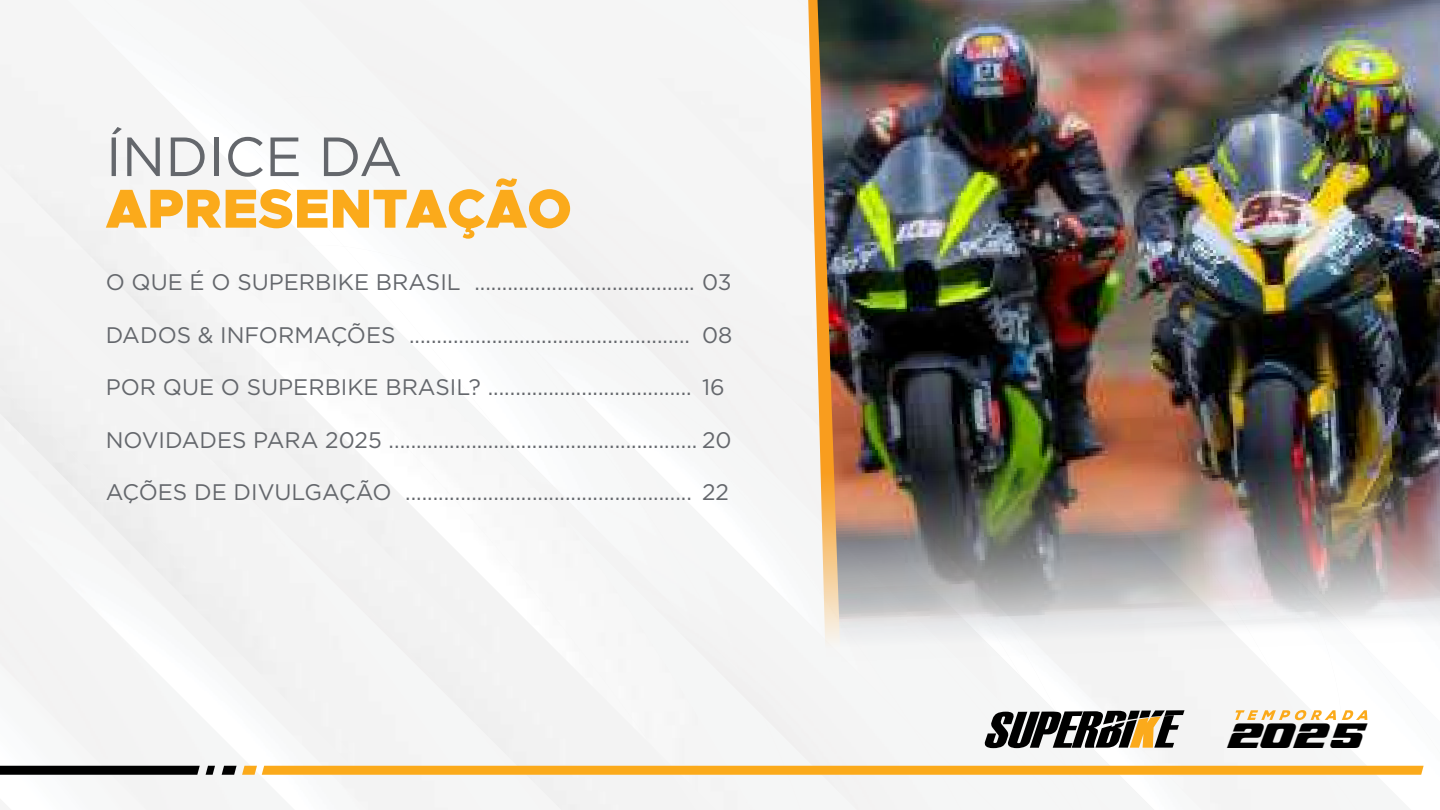
<style>
.page{position:relative;width:1440px;height:810px;background:#fff}
.page>*{position:absolute;margin:0;border:0;box-sizing:border-box;transform-origin:0 0}
.t1{font:900 55.05px "Metropolis";color:#fbaa1b}
.t2{font:55.05px "Gotham";color:#64676c}
.t3{font:22.5px "Gotham";color:#64676c}
.t4{font:21.23px "NFL Red Zone";color:#000}
</style>
<div class="page">
<div style="left:470px;top:30px;width:243px;height:69px;background:#f5f5f5"></div>
<div style="left:52px;top:0;width:418px;height:284px;background:#f4f4f4"></div>
<div style="left:52px;top:0;width:292px;height:246px;background:#f5f5f5"></div>
<img style="left:473px;top:285px;width:329px;height:355px">
<img style="left:285px;top:97px;width:188px;height:188px">
<img style="left:470px;top:284px;width:14px;height:14px">
<img style="left:640px;top:294px;width:162px;height:346px">
<div style="left:688px;top:295px;width:120px;height:216px;background:#f3f3f3"></div>
<img style="left:0;top:358px;width:393px;height:448px">
<svg style="left:0;top:766px;width:200px;height:9px;background:#080808"></svg>
<svg style="left:206px;top:766px;width:9px;height:9px"></svg>
<svg style="left:222px;top:640px;width:1202px;height:170px"></svg>
<img style="left:817px;top:0;width:623px;height:662px">
<h1 class="t2" style="left:106px;top:121px;width:298px">ÍNDICE DA</h1>
<h1 class="t1" style="left:106px;top:173px;width:468px">APRESENTAÇÃO</h1>
<p class="t3" style="left:106px;top:268px;width:627px">O QUE É O SUPERBIKE BRASIL ........................................ 03</p>
<p class="t3" style="left:106px;top:320px;width:628px">DADOS &amp; INFORMAÇÕES ................................................... 08</p>
<p class="t3" style="left:106px;top:373px;width:620px">POR QUE O SUPERBIKE BRASIL? ..................................... 16</p>
<p class="t3" style="left:106px;top:425px;width:627px">NOVIDADES PARA 2025 ........................................................ 20</p>
<p class="t3" style="left:106px;top:478px;width:625px">AÇÕES DE DIVULGAÇÃO .................................................... 22</p>
<p class="t4" style="left:1227px;top:723px;width:137px">202 5</p>
</div>
